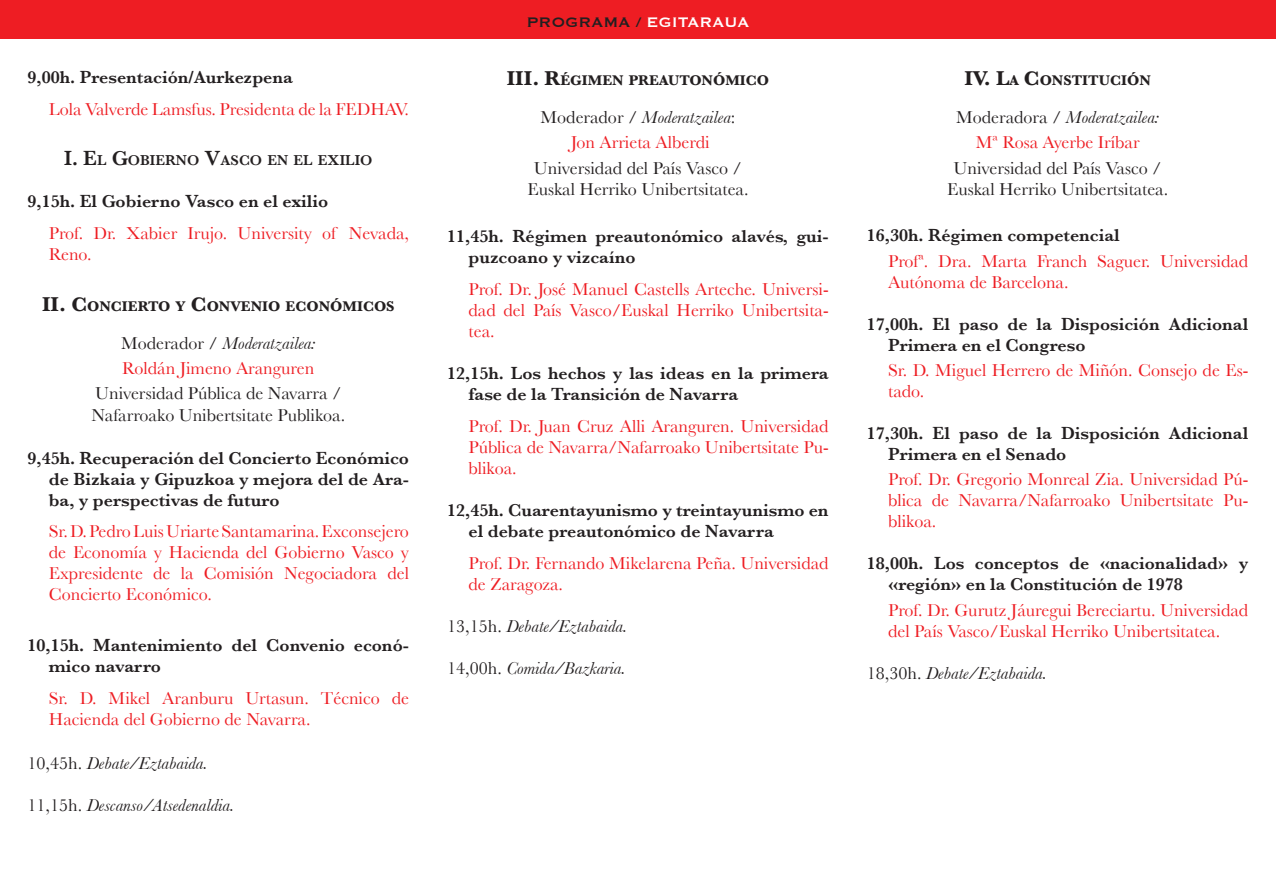
<style>
.page{position:relative;width:1276px;height:893px;background:#fff}
.page>*{position:absolute;margin:0;border:0;box-sizing:border-box;transform-origin:0 0}
.t1{font:18px/21px "Baskerville";color:#ee1d23}
.t2{font:600 18px/21px "Baskerville";color:#231f20}
.t3{font:18px/21.6px "Baskerville";color:#231f20;text-align:center}
.t4{font:italic 18px "Baskerville";color:#231f20}
.t5{font:18px "Copperplate";color:#231f20}
.t6{font:700 14.7px "Baskerville";color:#231f20}
.t7{font:600 14.7px "Baskerville";color:#231f20}
.s1{font-size:21px}
.s2{color:#231f20}
.s3{font-style:italic;color:#231f20}
.s4{font-style:normal}
.s5{color:#fff}
</style>
<div class="page">
<div style="left:0;top:0;width:1276px;height:39px;background:#ee1d23"></div>
<p class="t2" style="left:28px;top:67px;width:267px">9,00h. Presentación/Aurkezpena</p>
<p class="t1" style="left:49px;top:98px;width:361px">Lola Valverde Lamsfus. Presidenta de la FEDHAV.</p>
<p class="t7" style="left:64px;top:152px;width:310px"><span class="s1">I. E</span>L <span class="s1">G</span>OBIERNO <span class="s1">V</span>ASCO EN EL EXILIO</p>
<p class="t2" style="left:28px;top:191px;width:302px">9,15h. El Gobierno Vasco en el exilio</p>
<p class="t1" style="left:49px;top:222px;width:362px">Prof. Dr. Xabier Irujo. University of Nevada,<br>Reno.</p>
<p class="t6" style="left:42px;top:297px;width:354px"><span class="s1">II. C</span>ONCIERTO Y <span class="s1">C</span>ONVENIO ECONÓMICOS</p>
<p class="t1" style="left:121px;top:330px;width:196px;line-height:25.2px"><span class="s2">Moderador /</span> <span class="s3">Moderatzailea:<br></span>Roldán Jimeno Aranguren</p>
<p class="t3" style="left:91px;top:383px;width:255px;text-align:left">Universidad Pública de Navarra /<br>Nafarroako Unibertsitate Publikoa.</p>
<p class="t2" style="left:49px;top:447px;width:361px;text-align:justify;text-indent:-21px">9,45h. Recuperación del Concierto Económico de Bizkaia y Gipuzkoa y mejora del de Ara&shy;ba, y perspectivas de futuro</p>
<p class="t1" style="left:49px;top:521px;width:361px;text-align:justify">Sr. D. Pedro Luis Uriarte Santamarina. Exconsejero de Economía y Hacienda del Gobierno Vasco y Expresidente de la Comisión Negociadora del Concierto Económico.</p>
<p class="t2" style="left:49px;top:635px;width:361px;text-indent:-21px">10,15h. Mantenimiento del Convenio econó&shy;mico navarro</p>
<p class="t1" style="left:49px;top:687px;width:362px">Sr. D. Mikel Aranburu Urtasun. Técnico de<br>Hacienda del Gobierno de Navarra.</p>
<p class="t4" style="left:28px;top:752px;width:182px"><span class="s4">10,45h.</span> Debate/Eztabaida.</p>
<p class="t4" style="left:28px;top:794px;width:208px"><span class="s4">11,15h.</span> Descanso/Atsedenaldia.</p>
<p class="t5" style="left:526px;top:11px;width:224px">PROGRAMA / <span class="s5">EGITARAUA</span></p>
<p class="t6" style="left:507px;top:72px;width:264px"><span class="s1">III.</span> <span class="s1">R</span>ÉGIMEN PREAUTONÓMICO</p>
<p class="t1" style="left:540px;top:104px;width:196px;line-height:25.2px;text-align:center"><span class="s2">Moderador /</span> <span class="s3">Moderatzailea</span><span class="s2">:<br></span>Jon Arrieta Alberdi</p>
<p class="t3" style="left:527px;top:157px;width:223px">Universidad del País Vasco /<br>Euskal Herriko Unibertsitatea.</p>
<p class="t2" style="left:468px;top:226px;width:361px;text-indent:-21px">11,45h. Régimen preautonómico alavés, gui&shy;puzcoano y vizcaíno</p>
<p class="t1" style="left:468px;top:278px;width:361px;text-align:justify">Prof. Dr. José Manuel Castells Arteche. Universi&shy;dad del País Vasco/Euskal Herriko Unibertsita&shy;tea.</p>
<p class="t2" style="left:468px;top:363px;width:361px;text-indent:-21px">12,15h. Los hechos y las ideas en la primera fase de la Transición de Navarra</p>
<p class="t1" style="left:468px;top:415px;width:361px;text-align:justify">Prof. Dr. Juan Cruz Alli Aranguren. Universidad Pública de Navarra/Nafarroako Unibertsitate Pu&shy;blikoa.</p>
<p class="t2" style="left:468px;top:499px;width:361px;text-indent:-21px">12,45h. Cuarentayunismo y treintayunismo en el debate preautonómico de Navarra</p>
<p class="t1" style="left:468px;top:552px;width:361px">Prof. Dr. Fernando Mikelarena Peña. Universidad de Zaragoza.</p>
<p class="t4" style="left:447px;top:615px;width:182px"><span class="s4">13,15h.</span> Debate/Eztabaida.</p>
<p class="t4" style="left:447px;top:657px;width:180px"><span class="s4">14,00h.</span> Comida/Bazkaria.</p>
<p class="t6" style="left:964px;top:72px;width:188px"><span class="s1">IV. L</span>A <span class="s1">C</span>ONSTITUCIÓN</p>
<p class="t1" style="left:956px;top:104px;width:204px;line-height:25.2px;text-align:center"><span class="s2">Moderadora /</span> <span class="s3">Moderatzailea:<br></span>Mª Rosa Ayerbe Iríbar</p>
<p class="t3" style="left:947px;top:157px;width:223px">Universidad del País Vasco /<br>Euskal Herriko Unibertsitatea.</p>
<p class="t2" style="left:867px;top:225px;width:254px">16,30h. Régimen competencial</p>
<p class="t1" style="left:888px;top:250px;width:361px">Profª. Dra. Marta Franch Saguer. Universidad<br>Autónoma de Barcelona.</p>
<p class="t2" style="left:888px;top:313px;width:361px;text-indent:-21px">17,00h. El paso de la Disposición Adicional<br>Primera en el Congreso</p>
<p class="t1" style="left:888px;top:359px;width:361px">Sr. D. Miguel Herrero de Miñón. Consejo de Es&shy;tado.</p>
<p class="t2" style="left:888px;top:422px;width:361px;text-indent:-21px">17,30h. El paso de la Disposición Adicional<br>Primera en el Senado</p>
<p class="t1" style="left:888px;top:469px;width:361px;text-align:justify">Prof. Dr. Gregorio Monreal Zia. Universidad Pú&shy;blica de Navarra/Nafarroako Unibertsitate Pu&shy;blikoa.</p>
<p class="t2" style="left:888px;top:553px;width:361px;text-indent:-21px">18,00h. Los conceptos de «nacionalidad» y «región» en la Constitución de 1978</p>
<p class="t1" style="left:888px;top:599px;width:361px">Prof. Dr. Gurutz Jáuregui Bereciartu. Universidad del País Vasco/Euskal Herriko Unibertsitatea.</p>
<p class="t4" style="left:867px;top:662px;width:182px"><span class="s4">18,30h.</span> Debate/Eztabaida.</p>
</div>
